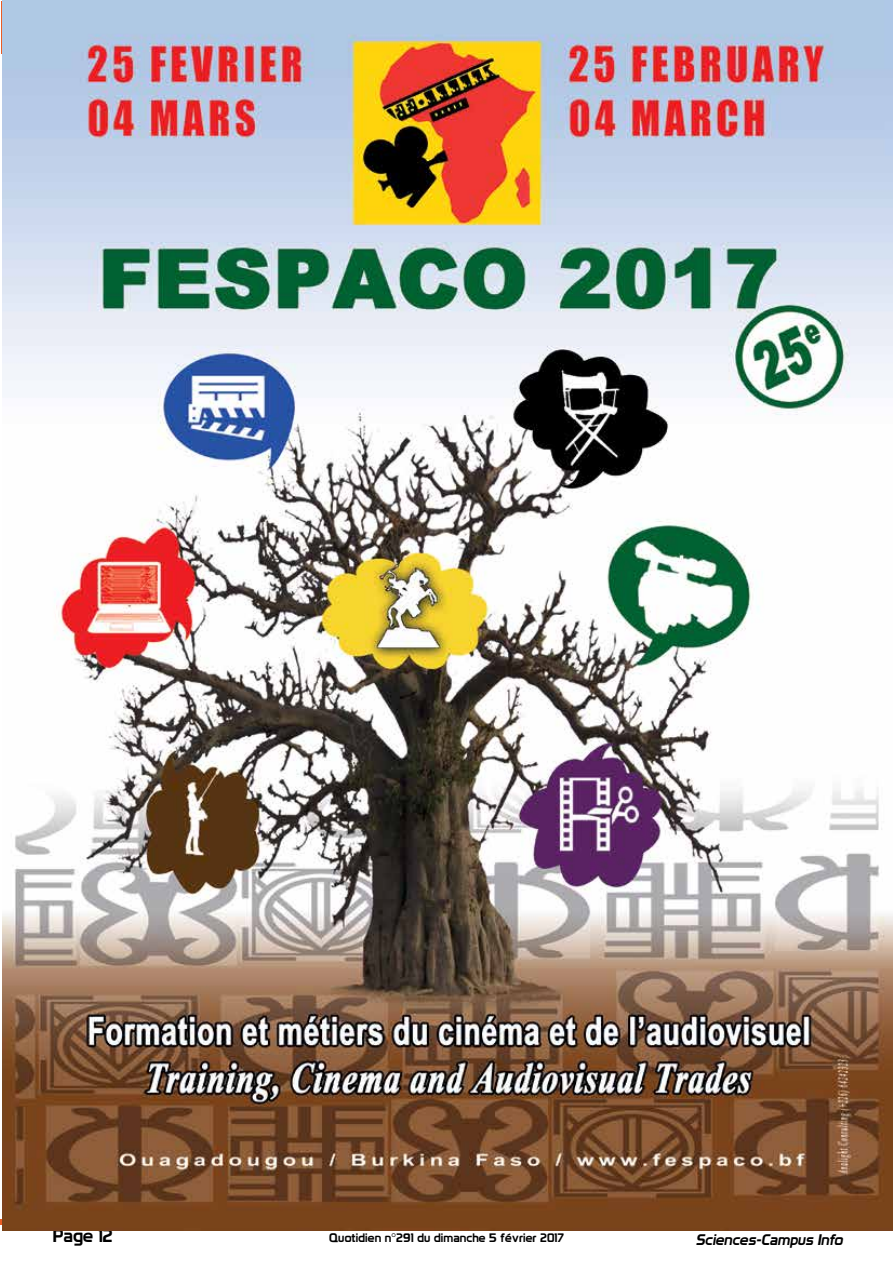
<style>
.page{position:relative;width:893px;height:1263px;background:#fff}
.page>*{position:absolute;margin:0;border:0;box-sizing:border-box;transform-origin:0 0}
.t1{font:18px "Prototype";color:#000}
.t2{font:italic 15px "Prototype";color:#000}
.t3{font:12px "Prototype";letter-spacing:.01em;color:#000}
</style>
<div class="page">
<img style="left:3px;top:0;width:890px;height:1230px">
<h1 class="t1" style="left:53px;top:1225px;width:61px">Page 12</h1>
<p class="t3" style="left:329px;top:1230px;width:236px">Quotidien n°291 du dimanche 5 février 2017</p>
<p class="t2" style="left:696px;top:1231px;width:152px">Sciences-Campus Info</p>
</div>
